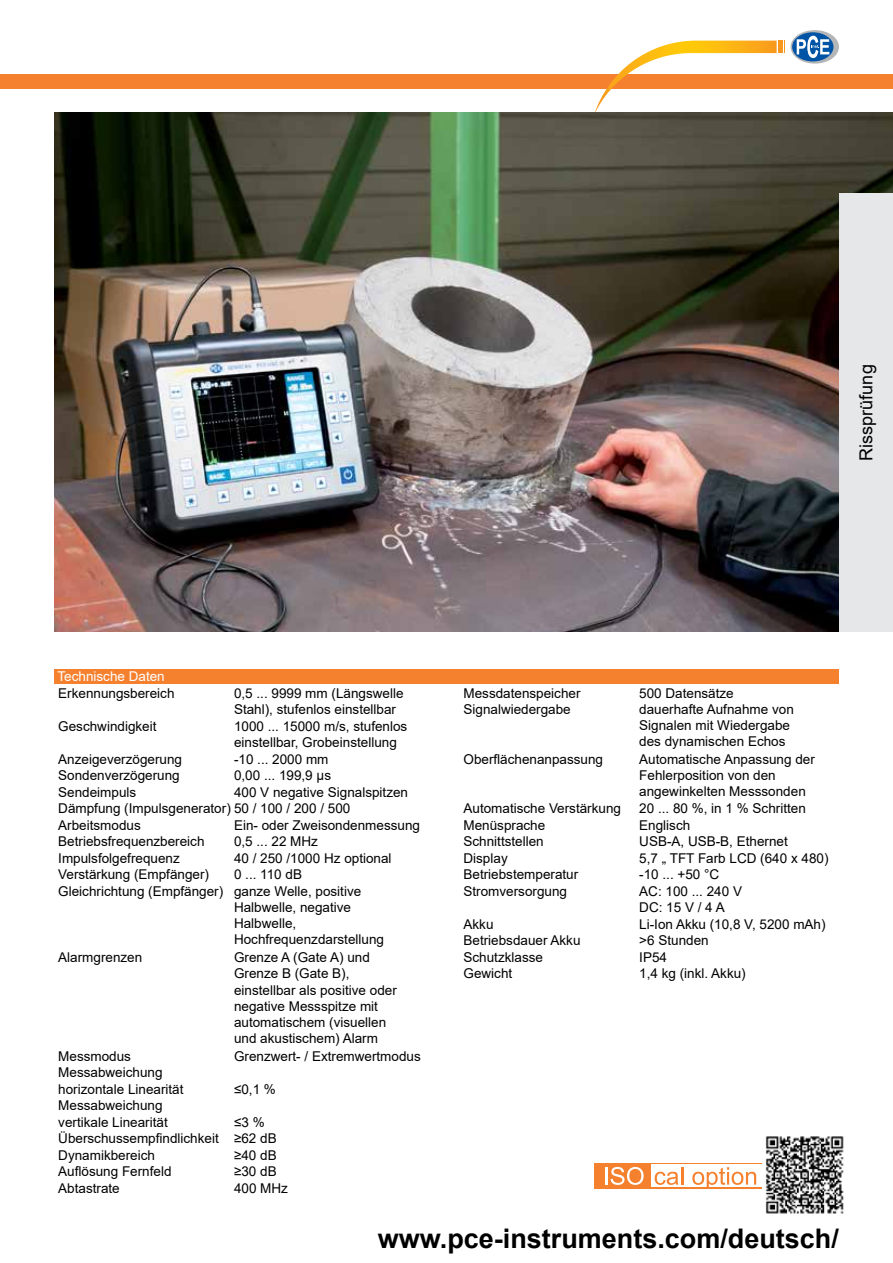
<style>
.page{position:relative;width:893px;height:1263px;background:#fff}
.page>*{position:absolute;margin:0;border:0;box-sizing:border-box;transform-origin:0 0}
.t1{font:700 27px "Arial";color:#000}
.t2{font:18px "Arial";color:#000}
.t3{font:13.5px/16.5px "Arial";color:#000}
.t4{font:13.5px "Arial";color:#fff}
</style>
<div class="page">
<div style="left:0;top:75px;width:893px;height:14px;background:#f5812f"></div>
<svg style="left:791px;top:30px;width:48px;height:34px"></svg>
<svg style="left:792px;top:32px;width:41px;height:29px"></svg>
<svg style="left:797px;top:35px;width:32px;height:23px"></svg>
<svg style="left:594px;top:41px;width:191px;height:72px"></svg>
<div style="left:594px;top:1163px;width:170px;height:25px;background:#f5812f"></div>
<div style="left:651px;top:1164px;width:112px;height:23px;background:#fff"></div>
<svg style="left:605px;top:1167px;width:39px;height:18px"></svg>
<svg style="left:655px;top:1167px;width:28px;height:18px"></svg>
<svg style="left:692px;top:1167px;width:64px;height:20px"></svg>
<div style="left:54px;top:670px;width:785px;height:14px;background:#f5812f"></div>
<img style="left:54px;top:113px;width:839px;height:518px">
<img style="left:763px;top:1136px;width:81px;height:78px">
<div style="left:839px;top:193px;width:54px;height:438px;background:#e6e7e8"></div>
<h2 class="t2" style="left:854px;top:460px;width:98px;rotate:-90deg">Rissprüfung</h2>
<p class="t4" style="left:58px;top:667px;width:109px">Technische Daten</p>
<p class="t3" style="left:58px;top:684px;width:118px">Erkennungsbereich</p>
<p class="t3" style="left:234px;top:685px;width:171px">0,5 ... 9999 mm (Längswelle<br>Stahl), stufenlos einstellbar</p>
<p class="t3" style="left:58px;top:717px;width:100px">Geschwindigkeit</p>
<p class="t3" style="left:234px;top:718px;width:175px">1000 ... 15000 m/s, stufenlos einstellbar, Grobeinstellung</p>
<p class="t3" style="left:58px;top:750px;width:125px">Anzeigeverzögerung</p>
<p class="t3" style="left:234px;top:750px;width:96px">-10 ... 2000 mm</p>
<p class="t3" style="left:58px;top:767px;width:123px">Sondenverzögerung</p>
<p class="t3" style="left:234px;top:767px;width:99px">0,00 ... 199,9 µs</p>
<p class="t3" style="left:58px;top:783px;width:80px">Sendeimpuls</p>
<p class="t3" style="left:58px;top:783px;width:351px;text-indent:176px">400 V negative Signalspitzen<br>Dämpfung (Impulsgenerator) 50 / 100 / 200 / 500<br>Arbeitsmodus</p>
<p class="t3" style="left:234px;top:816px;width:188px">Ein- oder Zweisondenmessung</p>
<p class="t3" style="left:58px;top:833px;width:148px">Betriebsfrequenzbereich</p>
<p class="t3" style="left:234px;top:833px;width:86px">0,5 ... 22 MHz</p>
<p class="t3" style="left:58px;top:849px;width:123px">Impulsfolgefrequenz</p>
<p class="t3" style="left:234px;top:849px;width:159px">40 / 250 /1000 Hz optional</p>
<p class="t3" style="left:58px;top:866px;width:152px">Verstärkung (Empfänger)</p>
<p class="t3" style="left:234px;top:866px;width:70px">0 ... 110 dB</p>
<p class="t3" style="left:58px;top:882px;width:305px">Gleichrichtung (Empfänger) ganze Welle, positive</p>
<p class="t3" style="left:234px;top:899px;width:119px">Halbwelle, negative</p>
<p class="t3" style="left:234px;top:915px;width:64px">Halbwelle,</p>
<p class="t3" style="left:234px;top:931px;width:152px">Hochfrequenzdarstellung</p>
<p class="t3" style="left:58px;top:948px;width:86px">Alarmgrenzen</p>
<p class="t3" style="left:234px;top:948px;width:164px">Grenze A (Gate A) und<br>Grenze B (Gate B), einstellbar als positive oder negative Messspitze mit automatischem (visuellen und akustischem) Alarm</p>
<p class="t3" style="left:58px;top:1047px;width:74px">Messmodus</p>
<p class="t3" style="left:234px;top:1047px;width:188px">Grenzwert- / Extremwertmodus</p>
<p class="t3" style="left:58px;top:1064px;width:127px">Messabweichung horizontale Linearität</p>
<p class="t3" style="left:234px;top:1080px;width:43px">≤0,1 %</p>
<p class="t3" style="left:58px;top:1097px;width:111px">Messabweichung vertikale Linearität</p>
<p class="t3" style="left:58px;top:1113px;width:220px;text-indent:176px">≤3 %<br>Überschussempfindlichkeit ≥62 dB<br>Dynamikbereich</p>
<p class="t3" style="left:234px;top:1146px;width:44px">≥40 dB</p>
<p class="t3" style="left:58px;top:1163px;width:115px">Auflösung Fernfeld</p>
<p class="t3" style="left:234px;top:1163px;width:44px">≥30 dB</p>
<p class="t3" style="left:58px;top:1179px;width:63px">Abtastrate</p>
<p class="t3" style="left:234px;top:1179px;width:56px">400 MHz</p>
<p class="t3" style="left:463px;top:684px;width:119px">Messdatenspeicher</p>
<p class="t3" style="left:639px;top:684px;width:96px">500 Datensätze</p>
<p class="t3" style="left:463px;top:701px;width:109px">Signalwiedergabe</p>
<p class="t3" style="left:639px;top:701px;width:156px">dauerhafte Aufnahme von<br>Signalen mit Wiedergabe des dynamischen Echos</p>
<p class="t3" style="left:463px;top:750px;width:141px">Oberflächenanpassung</p>
<p class="t3" style="left:639px;top:751px;width:177px">Automatische Anpassung der<br>Fehlerposition von den angewinkelten Messsonden</p>
<p class="t3" style="left:463px;top:800px;width:159px">Automatische Verstärkung</p>
<p class="t3" style="left:639px;top:800px;width:168px">20 ... 80 %, in 1 % Schritten</p>
<p class="t3" style="left:463px;top:816px;width:83px">Menüsprache</p>
<p class="t3" style="left:639px;top:816px;width:53px">Englisch</p>
<p class="t3" style="left:463px;top:833px;width:82px">Schnittstellen</p>
<p class="t3" style="left:639px;top:833px;width:150px">USB-A, USB-B, Ethernet</p>
<p class="t3" style="left:463px;top:849px;width:46px">Display</p>
<p class="t3" style="left:639px;top:849px;width:191px">5,7 „ TFT Farb LCD (640 x 480)</p>
<p class="t3" style="left:463px;top:866px;width:116px">Betriebstemperatur</p>
<p class="t3" style="left:639px;top:866px;width:82px">-10 ... +50 °C</p>
<p class="t3" style="left:463px;top:882px;width:105px">Stromversorgung</p>
<p class="t3" style="left:639px;top:882px;width:104px">AC: 100 ... 240 V<br>DC: 15 V / 4 A</p>
<p class="t3" style="left:463px;top:915px;width:32px">Akku</p>
<p class="t3" style="left:639px;top:915px;width:188px">Li-Ion Akku (10,8 V, 5200 mAh)</p>
<p class="t3" style="left:463px;top:932px;width:119px">Betriebsdauer Akku</p>
<p class="t3" style="left:639px;top:932px;width:71px">&gt;6 Stunden</p>
<p class="t3" style="left:463px;top:948px;width:81px">Schutzklasse</p>
<p class="t3" style="left:639px;top:948px;width:29px">IP54</p>
<p class="t3" style="left:463px;top:965px;width:50px">Gewicht</p>
<p class="t3" style="left:639px;top:965px;width:108px">1,4 kg (inkl. Akku)</p>
<h1 class="t1" style="left:378px;top:1219px;width:463px">www.pce-instruments.com/deutsch/</h1>
</div>
